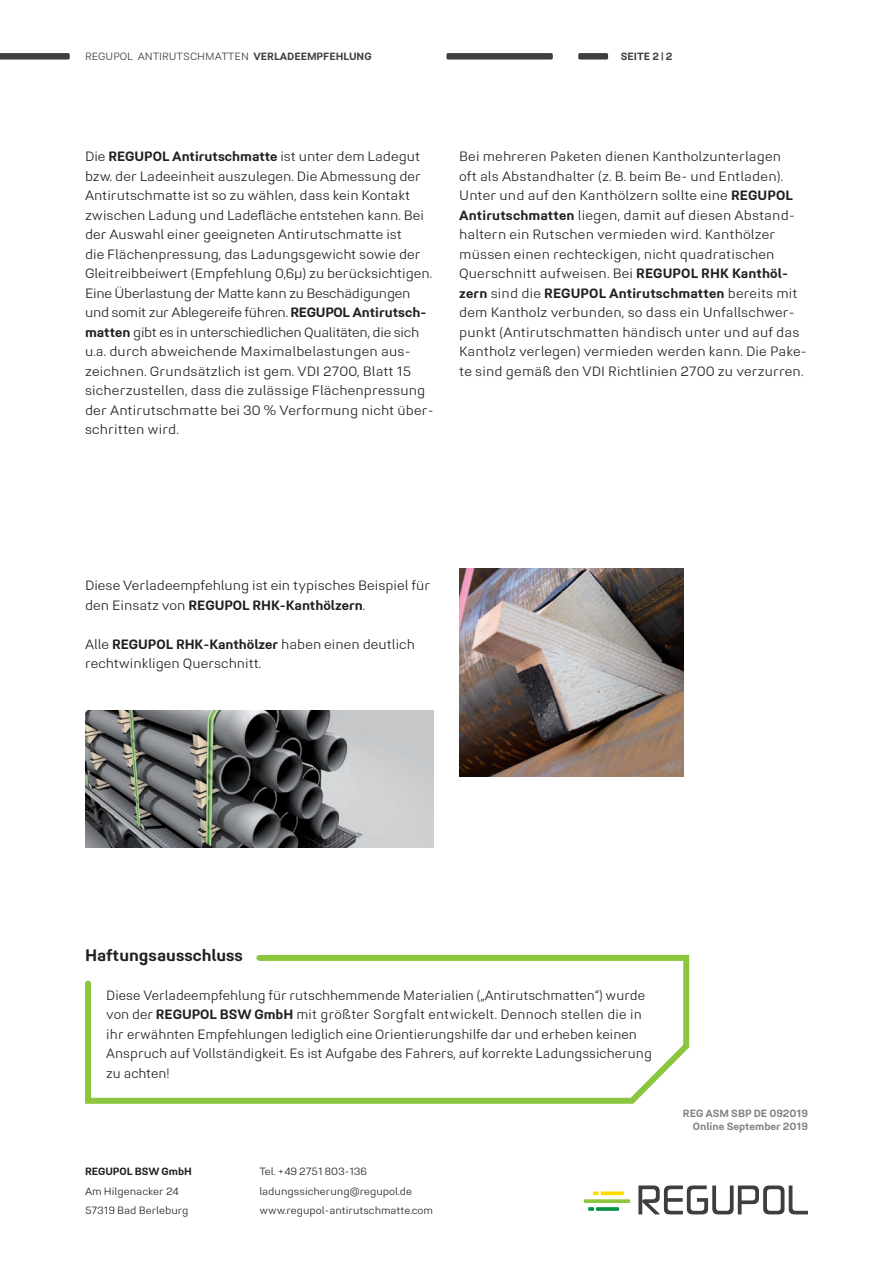
<style>
.page{position:relative;width:893px;height:1263px;background:#fff}
.page>*{position:absolute;margin:0;border:0;box-sizing:border-box;transform-origin:0 0}
.t1{font:700 16.5px "Midpoint Pro";color:#231f20}
.t2{font:300 13.5px/19.5px "Midpoint Pro";color:#231f20}
.t3{font:300 10.5px/19.5px "Midpoint Pro";color:#231f20}
.t4{font:300 10.5px "Midpoint Pro";color:#3e3e3f}
.t5{font:700 10.5px/12.6px "Midpoint Pro";color:#808285;text-align:right}
.t6{font:700 10.5px "Midpoint Pro";color:#231f20}
.t7{font:700 10.5px "Midpoint Pro";color:#3e3e3f}
.s1{font-weight:700}
</style>
<div class="page">
<div style="left:446px;top:53px;width:107px;height:7px;background:#3e3e3f;border-radius:2px"></div>
<svg style="left:0;top:53px;width:70px;height:7px"></svg>
<div style="left:578px;top:53px;width:30px;height:7px;background:#3e3e3f;border-radius:2px"></div>
<svg style="left:638px;top:1185px;width:170px;height:29px"></svg>
<svg style="left:584px;top:1199px;width:46px;height:4px"></svg>
<svg style="left:596px;top:1207px;width:23px;height:4px"></svg>
<svg style="left:588px;top:1207px;width:6px;height:4px"></svg>
<svg style="left:601px;top:1191px;width:23px;height:4px"></svg>
<svg style="left:593px;top:1191px;width:6px;height:4px"></svg>
<svg style="left:85px;top:954px;width:605px;height:150px"></svg>
<img style="left:459px;top:568px;width:224px;height:208px">
<img style="left:85px;top:711px;width:349px;height:136px">
<p class="t4" style="left:85px;top:49px;width:288px">REGUPOL ANTIRUTSCHMATTEN <span class="s1">VERLADEEMPFEHLUNG</span></p>
<p class="t7" style="left:621px;top:49px;width:53px">SEITE 2 | 2</p>
<p class="t2" style="left:85px;top:147px;width:350px">Die <span class="s1">REGUPOL Antirutschmatte</span> ist unter dem Ladegut bzw. der Ladeeinheit auszulegen. Die Abmessung der Antirutschmatte ist so zu wählen, dass kein Kontakt zwischen Ladung und Ladefläche entstehen kann. Bei der Auswahl einer geeigneten Antirutschmatte ist<br>die Flächenpressung, das Ladungsgewicht sowie der Gleitreibbeiwert (Empfehlung 0,6µ) zu berücksichtigen.<br>Eine Überlastung der Matte kann zu Beschädigungen und somit zur Ablegereife führen. <span class="s1">REGUPOL Antirutsch&shy;matten</span> gibt es in unterschiedlichen Qualitäten, die sich u.a. durch abweichende Maximalbelastungen aus&shy;zeichnen. Grundsätzlich ist gem. VDI 2700, Blatt 15 sicherzustellen, dass die zulässige Flächenpressung der Antirutschmatte bei 30 % Verformung nicht über&shy;schritten wird.</p>
<p class="t2" style="left:459px;top:147px;width:349px">Bei mehreren Paketen dienen Kantholzunterlagen<br>oft als Abstandhalter (z. B. beim Be- und Entladen).<br>Unter und auf den Kanthölzern sollte eine <span class="s1">REGUPOL Antirutschmatten</span> liegen, damit auf diesen Abstand&shy;haltern ein Rutschen vermieden wird. Kanthölzer müssen einen rechteckigen, nicht quadratischen Querschnitt aufweisen. Bei <span class="s1">REGUPOL RHK Kanthöl&shy;zern</span> sind die <span class="s1">REGUPOL Antirutschmatten</span> bereits mit dem Kantholz verbunden, so dass ein Unfallschwer&shy;punkt (Antirutschmatten händisch unter und auf das Kantholz verlegen) vermieden werden kann. Die Pake&shy;te sind gemäß den VDI Richtlinien 2700 zu verzurren.</p>
<p class="t2" style="left:85px;top:576px;width:347px">Diese Verladeempfehlung ist ein typisches Beispiel für den Einsatz von <span class="s1">REGUPOL RHK-Kanthölzern</span>.</p>
<p class="t2" style="left:85px;top:634px;width:331px">Alle <span class="s1">REGUPOL RHK-Kanthölzer</span> haben einen deutlich rechtwinkligen Querschnitt.</p>
<p class="t1" style="left:85px;top:945px;width:159px">Haftungsausschluss</p>
<p class="t2" style="left:106px;top:985px;width:547px">Diese Verladeempfehlung für rutschhemmende Materialien („Antirutschmatten“) wurde von der <span class="s1">REGUPOL BSW GmbH</span> mit größter Sorgfalt entwickelt. Dennoch stellen die in ihr erwähnten Empfehlungen lediglich eine Orientierungshilfe dar und erheben keinen Anspruch auf Vollständigkeit. Es ist Aufgabe des Fahrers, auf korrekte Ladungssicherung zu achten!</p>
<p class="t6" style="left:85px;top:1165px;width:108px">REGUPOL BSW GmbH</p>
<p class="t3" style="left:85px;top:1181px;width:105px">Am Hilgenacker 24<br>57319 Bad Berleburg</p>
<p class="t3" style="left:259px;top:1162px;width:175px">Tel. +49 2751 803-136 ladungssicherung@regupol.de www.regupol-antirutschmatte.com</p>
<p class="t5" style="left:683px;top:1107px;width:126px">REG ASM SBP DE 092019<br>Online September 2019</p>
</div>
